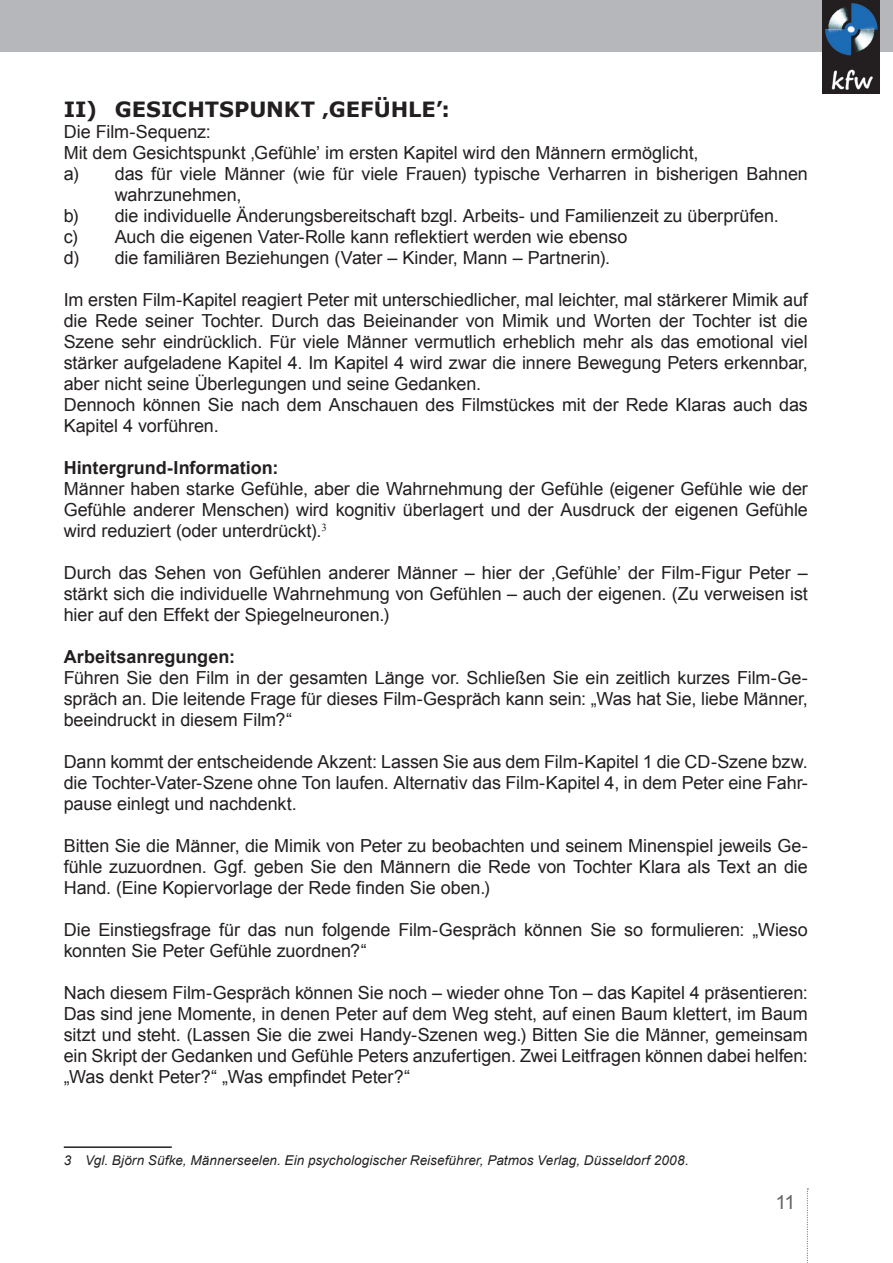
<style>
.page{position:relative;width:893px;height:1263px;background:#fff}
.page>*{position:absolute;margin:0;border:0;box-sizing:border-box;transform-origin:0 0}
.t1{font:700 21px "Verdana";letter-spacing:-.005em;color:#231f20}
.t2{font:19.5px "Arial";color:#656568}
.t3{font:18px/21px "Arial";letter-spacing:-.005em;color:#231f20;text-align:justify}
.t4{font:700 18px "Arial";color:#231f20}
.t5{font:italic 13.5px "Arial";letter-spacing:.005em;color:#231f20}
</style>
<div class="page">
<div style="left:0;top:0;width:893px;height:51px;background:#b6b7bb"></div>
<img style="left:823px;top:0;width:56px;height:94px">
<svg style="left:807px;top:1188px;width:1px;height:75px"></svg>
<hr style="left:64px;top:1146px;width:108px;height:2px;background:#231f20">
<p class="t1" style="left:64px;top:94px;width:388px">II) GESICHTSPUNKT ‚GEFÜHLE’:</p>
<p class="t3" style="left:64px;top:121px;width:149px">Die Film-Sequenz:</p>
<p class="t3" style="left:64px;top:142px;width:636px">M it dem Gesichtspunkt ‚Gefühle’ im ersten Kapitel wird den Männern ermöglicht,</p>
<p class="t3" style="left:64px;top:163px;width:746px">a) das für viele Männer (wie für viele Frauen) typische Verharren in bisherigen Bahnen</p>
<p class="t3" style="left:115px;top:184px;width:128px">wahrzunehmen,</p>
<p class="t3" style="left:64px;top:205px;width:717px">b) die individuelle Änderungsbereitschaft bzgl. Arbeits- und Familienzeit zu überprüfen.</p>
<p class="t3" style="left:64px;top:226px;width:565px">c) Auch die eigenen Vater-Rolle kann reflektiert werden wie ebenso</p>
<p class="t3" style="left:64px;top:247px;width:548px">d) die familiären Beziehungen (Vater – Kinder, Mann – Partnerin).</p>
<p class="t3" style="left:64px;top:289px;width:746px;text-align:left">I m ersten Film-Kapitel reagiert Peter mit unterschiedlicher, mal leichter, mal stärkerer M imik auf die Rede seiner Tochter. Durch das Beieinander von M imik und Worten der Tochter ist die Szene sehr eindrücklich. Für viele Männer vermutlich erheblich mehr als das emotional viel stärker aufgeladene Kapitel 4. I m Kapitel 4 wird zwar die innere Bewegung Peters erkennbar, aber nicht seine Überlegungen und seine Gedanken.<br>Dennoch können Sie nach dem Anschauen des Filmstückes mit der Rede Klaras auch das Kapitel 4 vorführen.</p>
<p class="t4" style="left:64px;top:456px;width:216px">Hintergrund-Information:</p>
<p class="t3" style="left:64px;top:478px;width:746px">Männer haben starke Gefühle, aber die Wahrnehmung der Gefühle (eigener Gefühle wie der Gefühle anderer Menschen) wird kognitiv überlagert und der Ausdruck der eigenen Gefühle wird reduziert (oder unterdrückt).<sup>3</sup></p>
<p class="t3" style="left:64px;top:562px;width:746px">Durch das Sehen von Gefühlen anderer Männer – hier der ‚Gefühle’ der Film-Figur Peter – stärkt sich die individuelle Wahrnehmung von Gefühlen – auch der eigenen. (Zu verweisen ist hier auf den Effekt der Spiegelneuronen.)</p>
<p class="t4" style="left:64px;top:645px;width:173px">Arbeitsanregungen:</p>
<p class="t3" style="left:64px;top:667px;width:746px">Führen Sie den Film in der gesamten Länge vor. Schließen Sie ein zeitlich kurzes Film-Ge&shy;spräch an. Die leitende Frage für dieses Film-Gespräch kann sein: „Was hat Sie, liebe Männer, beeindruckt in diesem Film?“</p>
<p class="t3" style="left:64px;top:751px;width:746px">Dann kommt der entscheidende Akzent: Lassen Sie aus dem Film-Kapitel 1 die CD-Szene bzw. die Tochter-Vater-Szene ohne Ton laufen. Alternativ das Film-Kapitel 4, in dem Peter eine Fahr&shy;pause einlegt und nachdenkt.</p>
<p class="t3" style="left:64px;top:835px;width:746px">Bitten Sie die Männer, die Mimik von Peter zu beobachten und seinem Minenspiel jeweils Ge&shy;fühle zuzuordnen. Ggf. geben Sie den Männern die Rede von Tochter Klara als Text an die Hand. (Eine Kopiervorlage der Rede finden Sie oben.)</p>
<p class="t3" style="left:64px;top:919px;width:746px">Die Einstiegsfrage für das nun folgende Film-Gespräch können Sie so formulieren: „Wieso konnten Sie Peter Gefühle zuordnen?“</p>
<p class="t3" style="left:64px;top:982px;width:746px">Nach diesem Film-Gespräch können Sie noch – wieder ohne Ton – das Kapitel 4 präsentieren:<br>Das sind jene Momente, in denen Peter auf dem Weg steht, auf einen Baum klettert, im Baum sitzt und steht. (Lassen Sie die zwei Handy-Szenen weg.) Bitten Sie die Männer, gemeinsam ein Skript der Gedanken und Gefühle Peters anzufertigen. Zwei Leitfragen können dabei helfen: „Was denkt Peter?“ „Was empfindet Peter?“</p>
<p class="t5" style="left:64px;top:1152px;width:626px">3 Vgl. Björn Süfke, Männerseelen. Ein psychologischer Reiseführer, Patmos Verlag, Düsseldorf 2008.</p>
<p class="t2" style="left:776px;top:1189px;width:21px">11</p>
</div>
